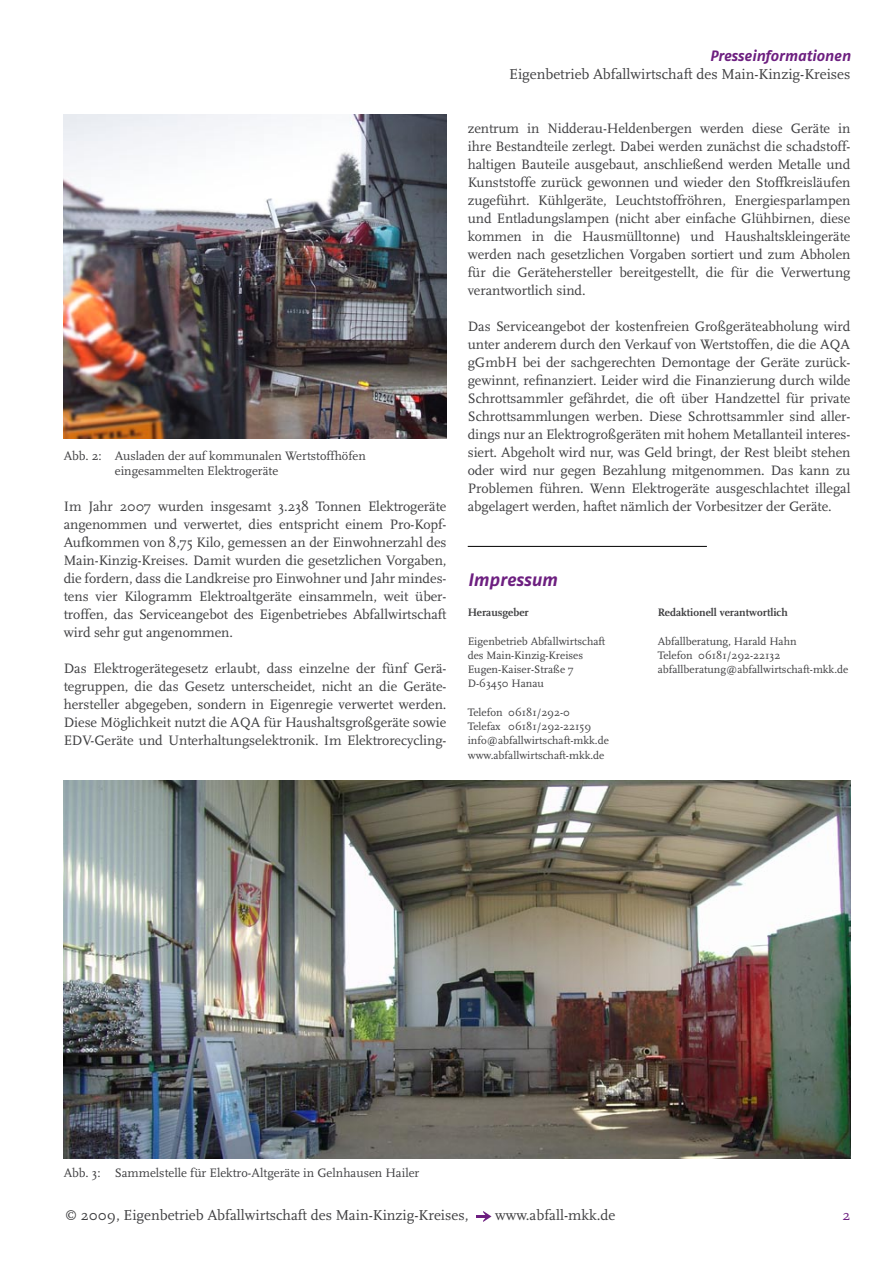
<style>
.page{position:relative;width:893px;height:1263px;background:#fff}
.page>*{position:absolute;margin:0;border:0;box-sizing:border-box;transform-origin:0 0}
.t1{font:italic 700 18px "Fago No";color:#6d1f80}
.t2{font:15px "Scala";color:#3e3e40}
.t3{font:italic 700 15px "Fago No";letter-spacing:-.005em;color:#6d1f80}
.t4{font:15px "Scala";color:#6d1f80}
.t5{font:14.25px/18px "Scala";letter-spacing:-.005em;color:#3e3e40;text-align:justify}
.t6{font:12.75px/15px "Scala";color:#3e3e40}
.t7{font:11.25px/14.2px "Scala";color:#3e3e40}
.t8{font:700 11.25px "Scala";color:#3e3e40}
.s1{font-size:12px}
</style>
<div class="page">
<svg style="left:476px;top:1211px;width:15px;height:11px"></svg>
<hr style="left:468px;top:546px;width:239px;height:1px;background:#000">
<img style="left:64px;top:115px;width:382px;height:324px">
<img style="left:64px;top:781px;width:786px;height:378px">
<p class="t6" style="left:115px;top:448px;width:252px;text-indent:-51px">Abb. 2: Ausladen der auf kommunalen Wertstoffhöfen eingesammelten Elektrogeräte</p>
<p class="t5" style="left:64px;top:497px;width:384px">Im Jahr 2007 wurden insgesamt 3.238 Tonnen Elektrogeräte angenommen und verwertet, dies entspricht einem Pro-Kopf-Aufkommen von 8,75 Kilo, gemessen an der Einwohnerzahl des Main-Kinzig-Kreises. Damit wurden die gesetzlichen Vorgaben, die fordern, dass die Landkreise pro Einwohner und Jahr mindes&shy;tens vier Kilogramm Elektroaltgeräte einsammeln, weit über&shy;troffen, das Serviceangebot des Eigenbetriebes Abfallwirtschaft wird sehr gut angenommen.</p>
<p class="t5" style="left:64px;top:659px;width:384px">Das Elektrogerätegesetz erlaubt, dass einzelne der fünf Gerä&shy;tegruppen, die das Gesetz unterscheidet, nicht an die Geräte&shy;hersteller abgegeben, sondern in Eigenregie verwertet werden.<br>Diese Möglichkeit nutzt die AQA für Haushaltsgroßgeräte sowie EDV-Geräte und Unterhaltungselektronik. Im Elektrorecycling-</p>
<p class="t3" style="left:710px;top:46px;width:142px">Presseinformationen</p>
<p class="t2" style="left:509px;top:65px;width:343px">Eigenbetrieb Abfallwirtschaft des Main-Kinzig-Kreises</p>
<p class="t5" style="left:468px;top:119px;width:384px">zentrum in Nidderau-Heldenbergen werden diese Geräte in ihre Bestandteile zerlegt. Dabei werden zunächst die schadstoff&shy;haltigen Bauteile ausgebaut, anschließend werden Metalle und Kunststoffe zurück gewonnen und wieder den Stoffkreisläufen zugeführt. Kühlgeräte, Leuchtstoffröhren, Energiesparlampen und Entladungslampen (nicht aber einfache Glühbirnen, diese kommen in die Hausmülltonne) und Haushaltskleingeräte werden nach gesetzlichen Vorgaben sortiert und zum Abholen für die Gerätehersteller bereitgestellt, die für die Verwertung verantwortlich sind.</p>
<p class="t5" style="left:468px;top:317px;width:384px">Das Serviceangebot der kostenfreien Großgeräteabholung wird unter anderem durch den Verkauf von Wertstoffen, die die AQA gGmbH bei der sachgerechten Demontage der Geräte zurück&shy;gewinnt, refinanziert. Leider wird die Finanzierung durch wilde Schrottsammler gefährdet, die oft über Handzettel für private Schrottsammlungen werben. Diese Schrottsammler sind aller&shy;dings nur an Elektrogroßgeräten mit hohem Metallanteil interes&shy;siert. Abgeholt wird nur, was Geld bringt, der Rest bleibt stehen oder wird nur gegen Bezahlung mitgenommen. Das kann zu Problemen führen. Wenn Elektrogeräte ausgeschlachtet illegal abgelagert werden, haftet nämlich der Vorbesitzer der Geräte.</p>
<p class="t1" style="left:468px;top:569px;width:91px">Impressum</p>
<p class="t8" style="left:468px;top:606px;width:63px">Herausgeber</p>
<p class="t7" style="left:468px;top:634px;width:139px">Eigenbetrieb Abfallwirtschaft des Main-Kinzig-Kreises<br>Eugen-Kaiser-Straße 7<br>D-63450 Hanau</p>
<p class="t7" style="left:468px;top:705px;width:143px">Telefon 06181/292-0<br>Telefax 06181/292-22159 info@abfallwirtschaft-mkk.de www.abfallwirtschaft-mkk.de</p>
<p class="t8" style="left:658px;top:606px;width:131px">Redaktionell verantwortlich</p>
<p class="t7" style="left:658px;top:634px;width:192px">Abfallberatung, Harald Hahn<br>Telefon 06181/292-22132 abfallberatung@abfallwirtschaft-mkk.de</p>
<p class="t6" style="left:64px;top:1165px;width:357px">Abb. 3: Sammelstelle für Elektro-Altgeräte in Gelnhausen Hailer</p>
<p class="t2" style="left:65px;top:1207px;width:405px"><span class="s1">©</span> 2009, Eigenbetrieb Abfallwirtschaft des Main-Kinzig-Kreises,</p>
<p class="t2" style="left:495px;top:1207px;width:122px">www.abfall-mkk.de</p>
<p class="t4" style="left:842px;top:1207px;width:9px">2</p>
</div>
